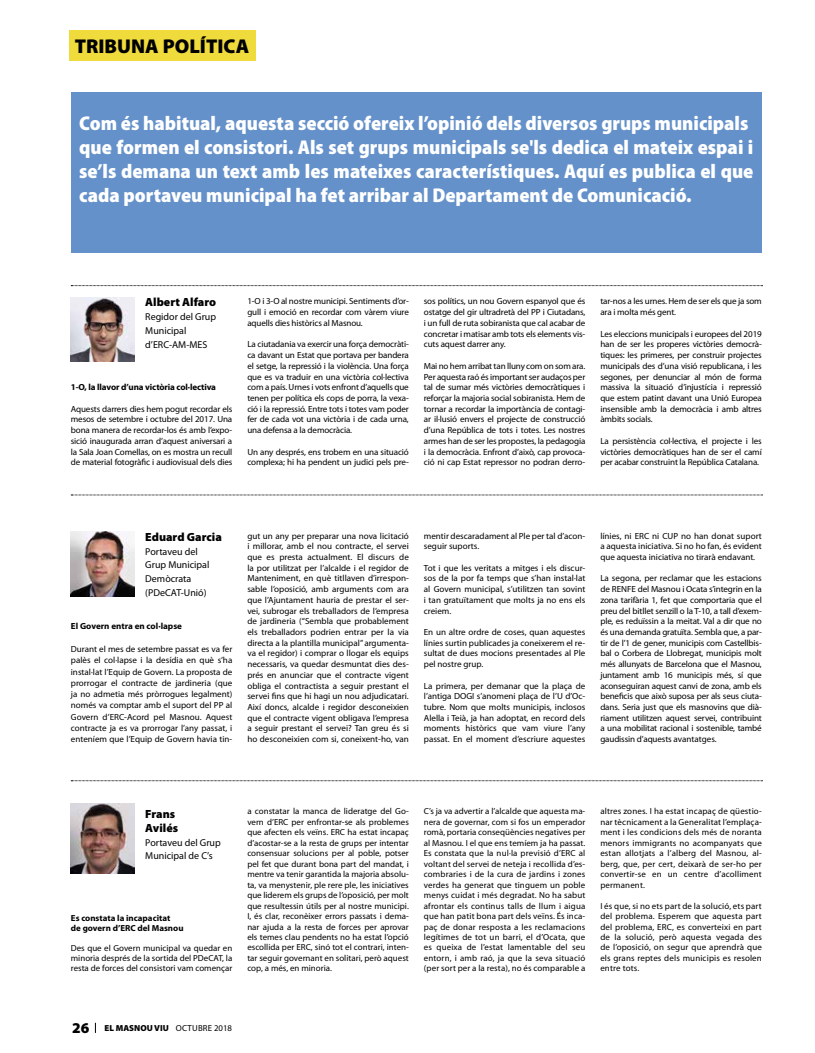
<style>
.page{position:relative;width:815px;height:1053px;background:#fff}
.page>*{position:absolute;margin:0;border:0;box-sizing:border-box;transform-origin:0 0}
.t1{font:900 semi-condensed 20px/24px "Myriad Pro";color:#fff}
.t2{font:900 20px "Myriad Pro";color:#000}
.t3{font:900 11.88px/13.8px "Myriad Pro";color:#000}
.t4{font:10px/13.8px "Myriad Pro";color:#000}
.t5{font:8.88px/10.8px "Myriad Pro";letter-spacing:-.015em;color:#000;text-align:justify}
.t6{font:700 8.88px "Myriad Pro";letter-spacing:-.015em;color:#000}
.t7{font:8.75px/10.5px "Myriad Pro";letter-spacing:.01em;color:#000;text-align:justify}
.t8{font:700 8.75px/10.1px "Myriad Pro";color:#000}
.t9{font:900 8.75px "Myriad Pro";color:#000}
.s1{font-size:15px}
.s2{font-weight:400}
</style>
<div class="page">
<div style="left:69px;top:30px;width:187px;height:31px;background:#efdb3b"></div>
<div style="left:71px;top:92px;width:691px;height:161px;background:#6491ca"></div>
<img style="left:71px;top:297px;width:63px;height:65px">
<img style="left:71px;top:532px;width:63px;height:64px">
<img style="left:71px;top:803px;width:63px;height:70px">
<svg style="left:71px;top:285px;width:691px;height:1px"></svg>
<svg style="left:71px;top:494px;width:691px;height:1px"></svg>
<svg style="left:71px;top:780px;width:691px;height:1px"></svg>
<h1 class="t2" style="left:75px;top:33px;width:176px">TRIBUNA POLÍTICA</h1>
<p class="t1" style="left:79px;top:112px;width:676px">Com és habitual, aquesta secció ofereix l’opinió dels diversos grups municipals que formen el consistori. Als set grups municipals se'ls dedica el mateix espai i se’ls demana un text amb les mateixes característiques. Aquí es publica el que cada portaveu municipal ha fet arribar al Departament de Comunicació.</p>
<h2 class="t3" style="left:145px;top:295px;width:72px">Albert Alfaro</h2>
<p class="t4" style="left:145px;top:310px;width:72px">Regidor del Grup<br>Municipal d’ERC-AM-MES</p>
<p class="t6" style="left:71px;top:381px;width:147px">1-O, la llavor d’una victòria col·lectiva</p>
<p class="t5" style="left:71px;top:403px;width:163px">Aquests darrers dies hem pogut recordar els mesos de setembre i octubre del 2017. Una bona manera de recordar-los és amb l’expo&shy;sició inaugurada arran d’aquest aniversari a la Sala Joan Comellas, on es mostra un recull de material fotogràfic i audiovisual dels dies</p>
<p class="t5" style="left:247px;top:296px;width:163px">1-O i 3-O al nostre municipi. Sentiments d’or&shy;gull i emoció en recordar com vàrem viure aquells dies històrics al Masnou.</p>
<p class="t5" style="left:247px;top:339px;width:163px">La ciutadania va exercir una força democràti&shy;ca davant un Estat que portava per bandera el setge, la repressió i la violència. Una força que es va traduir en una victòria col·lectiva com a país. Urnes i vots enfront d’aquells que tenen per política els cops de porra, la vexa&shy;ció i la repressió. Entre tots i totes vam poder fer de cada vot una victòria i de cada urna, una defensa a la democràcia.</p>
<p class="t5" style="left:247px;top:446px;width:163px">Un any després, ens trobem en una situació complexa; hi ha pendent un judici pels pre-</p>
<p class="t5" style="left:424px;top:296px;width:163px">sos polítics, un nou Govern espanyol que és ostatge del gir ultradretà del PP i Ciutadans, i un full de ruta sobiranista que cal acabar de concretar i matisar amb tots els elements vis&shy;cuts aquest darrer any.</p>
<p class="t5" style="left:424px;top:360px;width:163px">Mai no hem arribat tan lluny com on som ara.<br>Per aquesta raó és important ser audaços per tal de sumar més victòries democràtiques i reforçar la majoria social sobiranista. Hem de tornar a recordar la importància de contagi&shy;ar il·lusió envers el projecte de construcció d’una República de tots i totes. Les nostres armes han de ser les propostes, la pedagogia i la democràcia. Enfront d’això, cap provoca&shy;ció ni cap Estat repressor no podran derro-</p>
<p class="t5" style="left:600px;top:296px;width:163px">tar-nos a les urnes. Hem de ser els que ja som ara i molta més gent.</p>
<p class="t5" style="left:600px;top:328px;width:163px">Les eleccions municipals i europees del 2019 han de ser les properes victòries democrà&shy;tiques: les primeres, per construir projectes municipals des d’una visió republicana, i les segones, per denunciar al món de forma massiva la situació d’injustícia i repressió que estem patint davant una Unió Europea insensible amb la democràcia i amb altres àmbits socials.</p>
<p class="t5" style="left:600px;top:435px;width:163px">La persistència col·lectiva, el projecte i les victòries democràtiques han de ser el camí per acabar construint la República Catalana.</p>
<h2 class="t3" style="left:145px;top:529px;width:78px">Eduard Garcia</h2>
<p class="t4" style="left:145px;top:544px;width:66px">Portaveu del<br>Grup Municipal<br>Demòcrata (PDeCAT-Unió)</p>
<p class="t6" style="left:71px;top:620px;width:113px">El Govern entra en col·lapse</p>
<p class="t5" style="left:71px;top:643px;width:163px;line-height:11.2px">Durant el mes de setembre passat es va fer palès el col·lapse i la desídia en què s’ha instal·lat l’Equip de Govern. La proposta de prorrogar el contracte de jardineria (que ja no admetia més pròrrogues legalment) només va comptar amb el suport del PP al Govern d’ERC-Acord pel Masnou. Aquest contracte ja es va prorrogar l’any passat, i enteníem que l’Equip de Govern havia tin-</p>
<p class="t5" style="left:247px;top:530px;width:163px">gut un any per preparar una nova licitació i millorar, amb el nou contracte, el servei que es presta actualment. El discurs de la por utilitzat per l’alcalde i el regidor de Manteniment, en què titllaven d’irrespon&shy;sable l’oposició, amb arguments com ara que l’Ajuntament hauria de prestar el ser&shy;vei, subrogar els treballadors de l’empresa de jardineria (“Sembla que probablement els treballadors podrien entrar per la via directa a la plantilla municipal” argumenta&shy;va el regidor) i comprar o llogar els equips necessaris, va quedar desmuntat dies des&shy;prés en anunciar que el contracte vigent obliga el contractista a seguir prestant el servei fins que hi hagi un nou adjudicatari.<br>Així doncs, alcalde i regidor desconeixien que el contracte vigent obligava l’empresa a seguir prestant el servei? Tan greu és si ho desconeixien com si, coneixent-ho, van</p>
<p class="t5" style="left:424px;top:530px;width:163px">mentir descaradament al Ple per tal d’acon&shy;seguir suports.</p>
<p class="t5" style="left:424px;top:562px;width:163px">Tot i que les veritats a mitges i els discur&shy;sos de la por fa temps que s’han instal·lat al Govern municipal, s’utilitzen tan sovint i tan gratuïtament que molts ja no ens els creiem.</p>
<p class="t5" style="left:424px;top:626px;width:163px">En un altre ordre de coses, quan aquestes línies surtin publicades ja coneixerem el re&shy;sultat de dues mocions presentades al Ple pel nostre grup.</p>
<p class="t5" style="left:424px;top:680px;width:163px">La primera, per demanar que la plaça de l’antiga DOGI s’anomeni plaça de l’U d’Oc&shy;tubre. Nom que molts municipis, inclosos Alella i Teià, ja han adoptat, en record dels moments històrics que vam viure l’any passat. En el moment d’escriure aquestes</p>
<p class="t5" style="left:600px;top:530px;width:163px">línies, ni ERC ni CUP no han donat suport a aquesta iniciativa. Si no ho fan, és evident que aquesta iniciativa no tirarà endavant.</p>
<p class="t5" style="left:600px;top:573px;width:163px">La segona, per reclamar que les estacions de RENFE del Masnou i Ocata s’integrin en la zona tarifària 1, fet que comportaria que el preu del bitllet senzill o la T-10, a tall d’exem&shy;ple, es reduïssin a la meitat. Val a dir que no és una demanda gratuïta. Sembla que, a par&shy;tir de l’1 de gener, municipis com Castellbis&shy;bal o Corbera de Llobregat, municipis molt més allunyats de Barcelona que el Masnou, juntament amb 16 municipis més, sí que aconseguiran aquest canvi de zona, amb els beneficis que això suposa per als seus ciuta&shy;dans. Seria just que els masnovins que dià&shy;riament utilitzen aquest servei, contribuint a una mobilitat racional i sostenible, també gaudissin d’aquests avantatges.</p>
<h2 class="t3" style="left:145px;top:806px;width:34px">Frans<br>Avilés</h2>
<p class="t4" style="left:145px;top:835px;width:77px">Portaveu del Grup<br>Municipal de C’s</p>
<p class="t8" style="left:71px;top:912px;width:114px">Es constata la incapacitat<br>de govern d’ERC del Masnou</p>
<p class="t7" style="left:71px;top:942px;width:163px;line-height:10.1px">Des que el Govern municipal va quedar en minoria després de la sortida del PDeCAT, la resta de forces del consistori vam començar</p>
<p class="t7" style="left:247px;top:805px;width:163px">a constatar la manca de lideratge del Go&shy;vern d’ERC per enfrontar-se als problemes que afecten els veïns. ERC ha estat incapaç d’acostar-se a la resta de grups per intentar consensuar solucions per al poble, potser pel fet que durant bona part del mandat, i mentre va tenir garantida la majoria absolu&shy;ta, va menystenir, ple rere ple, les iniciatives que liderem els grups de l’oposició, per molt que resultessin útils per al nostre municipi.<br>I, és clar, reconèixer errors passats i dema&shy;nar ajuda a la resta de forces per aprovar els temes clau pendents no ha estat l’opció escollida per ERC, sinó tot el contrari, inten&shy;tar seguir governant en solitari, però aquest cop, a més, en minoria.</p>
<p class="t7" style="left:424px;top:805px;width:163px">C’s ja va advertir a l’alcalde que aquesta ma&shy;nera de governar, com si fos un emperador romà, portaria conseqüències negatives per al Masnou. I el que ens temíem ja ha passat.<br>Es constata que la nul·la previsió d’ERC al voltant del servei de neteja i recollida d’es&shy;combraries i de la cura de jardins i zones verdes ha generat que tinguem un poble menys cuidat i més degradat. No ha sabut afrontar els continus talls de llum i aigua que han patit bona part dels veïns. És inca&shy;paç de donar resposta a les reclamacions legítimes de tot un barri, el d’Ocata, que es queixa de l’estat lamentable del seu entorn, i amb raó, ja que la seva situació (per sort per a la resta), no és comparable a</p>
<p class="t7" style="left:600px;top:805px;width:163px">altres zones. I ha estat incapaç de qüestio&shy;nar tècnicament a la Generalitat l’emplaça&shy;ment i les condicions dels més de noranta menors immigrants no acompanyats que estan allotjats a l’alberg del Masnou, al&shy;berg, que, per cert, deixarà de ser-ho per convertir-se en un centre d’acolliment permanent.</p>
<p class="t7" style="left:600px;top:900px;width:163px">I és que, si no ets part de la solució, ets part del problema. Esperem que aquesta part del problema, ERC, es converteixi en part de la solució, però aquesta vegada des de l’oposició, on segur que aprendrà que els grans reptes dels municipis es resolen entre tots.</p>
<p class="t9" style="left:72px;top:1022px;width:161px"><span class="s1">26</span> EL MASNOU VIU <span class="s2">OCTUBRE 2018</span></p>
</div>
